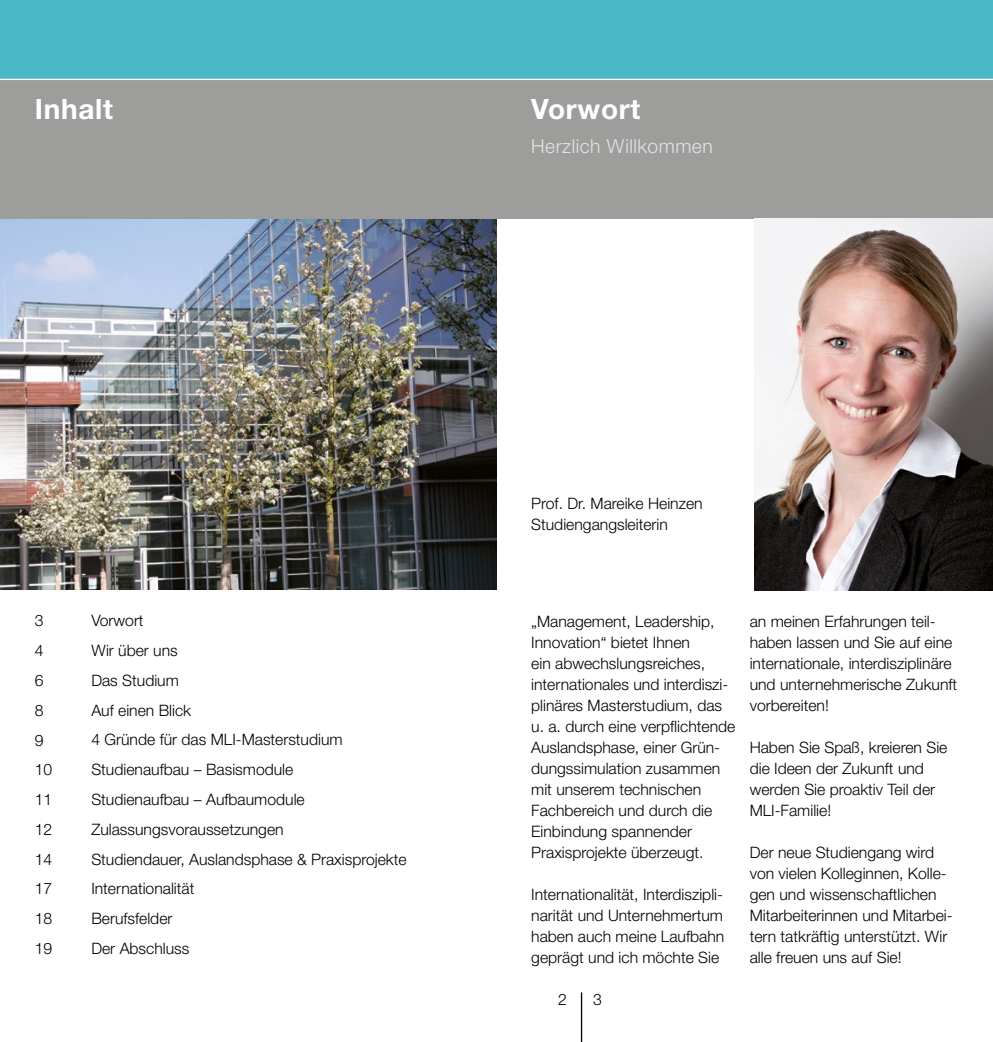
<style>
.page{position:relative;width:993px;height:1042px;background:#fff}
.page>*{position:absolute;margin:0;border:0;box-sizing:border-box;transform-origin:0 0}
.t1{font:700 28px "Helvetica Neue LT Std";letter-spacing:.025em;color:#fff}
.t2{font:300 19.25px "Helvetica Neue LT Std";letter-spacing:.025em;color:#e3e3e3}
.t3{font:300 15.75px/21px "Helvetica Neue LT Std";color:#000}
</style>
<div class="page">
<hr style="left:580px;top:992px;width:2px;height:50px;background:#000">
<div style="left:0;top:80px;width:992px;height:139px;background:#9d9d9c"></div>
<img style="left:0;top:219px;width:496px;height:370px">
<img style="left:754px;top:219px;width:238px;height:371px">
<div style="left:0;top:0;width:992px;height:79px;background:#49b7c8"></div>
<h1 class="t1" style="left:35px;top:92px;width:80px">Inhalt</h1>
<h1 class="t1" style="left:531px;top:92px;width:110px">Vorwort</h1>
<p class="t2" style="left:531px;top:134px;width:183px">Herzlich Willkommen</p>
<p class="t3" style="left:35px;top:606px;width:19px;line-height:29.8px">3<br>4<br>6<br>8<br>9<br>10<br>11<br>12<br>14<br>17<br>18<br>19</p>
<p class="t3" style="left:91px;top:605px;width:317px;line-height:29.8px">Vorwort<br>Wir über uns<br>Das Studium<br>Auf einen Blick<br>4 Gründe für das MLI-Masterstudium<br>Studienaufbau – Basismodule<br>Studienaufbau – Aufbaumodule<br>Zulassungsvoraussetzungen<br>Studiendauer, Auslandsphase &amp; Praxisprojekte<br>Internationalität<br>Berufsfelder<br>Der Abschluss</p>
<p class="t3" style="left:531px;top:493px;width:173px">Prof. Dr. Mareike Heinzen<br>Studiengangsleiterin</p>
<p class="t3" style="left:531px;top:610px;width:205px">„Management, Leadership,<br>Innovation“ bietet Ihnen<br>ein abwechslungsreiches, internationales und interdiszi&shy;plinäres Masterstudium, das u. a. durch eine verpflichtende<br>Auslandsphase, einer Grün&shy;dungssimulation zusammen mit unserem technischen<br>Fachbereich und durch die<br>Einbindung spannender<br>Praxisprojekte überzeugt.</p>
<p class="t3" style="left:531px;top:883px;width:194px;text-align:justify">Internationalität, Interdiszipli&shy;narität und Unternehmertum haben auch meine Laufbahn geprägt und ich möchte Sie</p>
<p class="t3" style="left:558px;top:989px;width:10px">2</p>
<p class="t3" style="left:593px;top:989px;width:10px">3</p>
<p class="t3" style="left:749px;top:610px;width:209px">an meinen Erfahrungen teil&shy;haben lassen und Sie auf eine internationale, interdisziplinäre und unternehmerische Zukunft vorbereiten!</p>
<p class="t3" style="left:749px;top:736px;width:199px">Haben Sie Spaß, kreieren Sie die Ideen der Zukunft und werden Sie proaktiv Teil der<br>MLI-Familie!</p>
<p class="t3" style="left:749px;top:841px;width:204px">Der neue Studiengang wird von vielen Kolleginnen, Kolle&shy;gen und wissenschaftlichen<br>Mitarbeiterinnen und Mitarbei&shy;tern tatkräftig unterstützt. Wir alle freuen uns auf Sie!</p>
</div>
